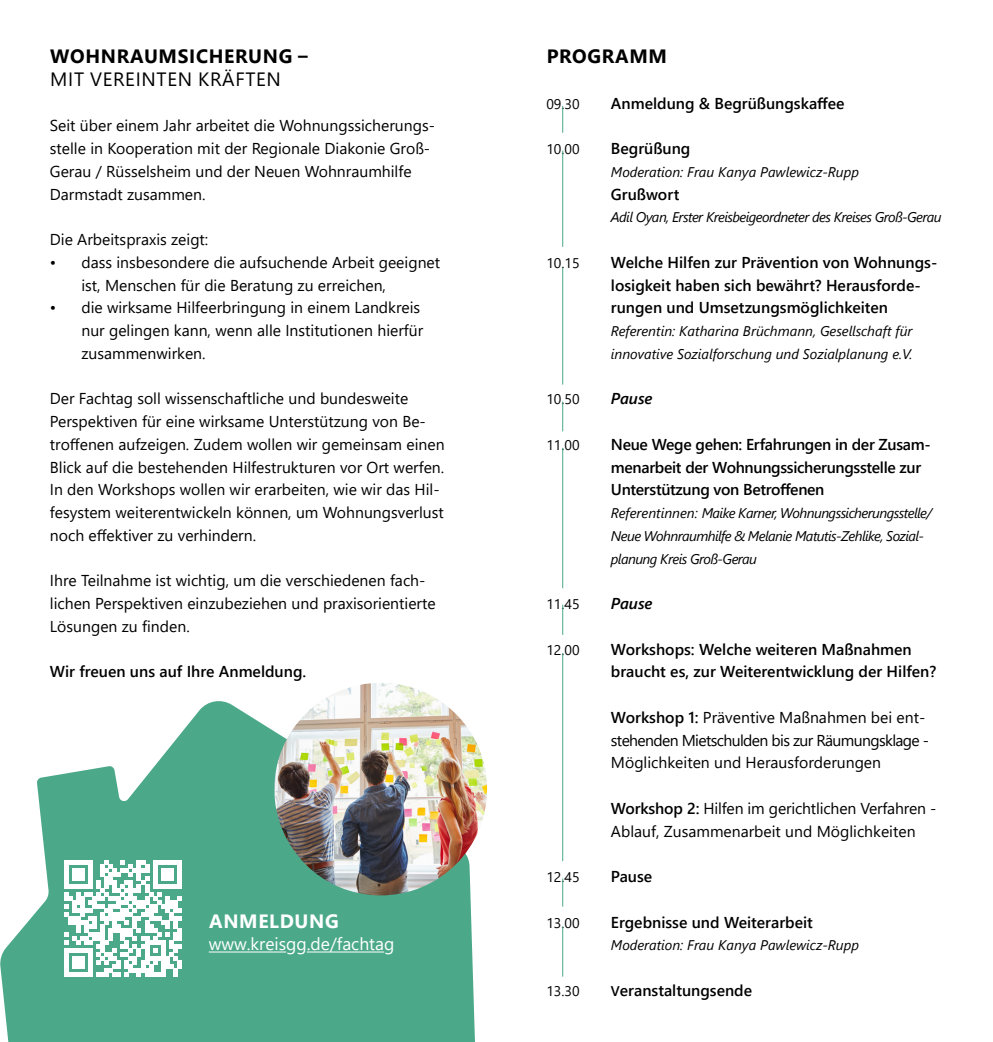
<style>
.page{position:relative;width:993px;height:1042px;background:#fff}
.page>*{position:absolute;margin:0;border:0;box-sizing:border-box;transform-origin:0 0}
.t1{font:700 19.25px "Segoe UI";letter-spacing:.035em;color:#000}
.t2{font:19.25px "Segoe UI";letter-spacing:.035em;color:#000}
.t3{font:700 19.25px "Segoe UI";letter-spacing:.035em;color:#fff}
.t4{font:17.5px "Segoe UI";color:#fff}
.t5{font:15.75px/22.8px "Segoe UI";color:#000}
.t6{font:600 15.75px/22.8px "Segoe UI";color:#000}
.t7{font:600 15.75px/22.8px "Segoe UI";letter-spacing:-.02em;color:#000}
.t8{font:italic 600 15.75px "Segoe UI";letter-spacing:-.005em;color:#000}
.t9{font:italic 14px/22.8px "Segoe UI";letter-spacing:-.04em;color:#000}
.t10{font:italic 14px/22.8px "Segoe UI";letter-spacing:-.015em;color:#000}
.t11{font:14px "Segoe UI";color:#000}
.s1{font-weight:600}
.s2{font-size:14px}
</style>
<div class="page">
<svg style="left:0;top:701px;width:477px;height:341px;fill:#4ba98a"></svg>
<img style="left:274px;top:683px;width:213px;height:212px;border-radius:106px">
<svg style="left:64px;top:860px;width:117px;height:117px"></svg>
<hr style="left:209px;top:951px;width:77px;height:1px;background:#fff">
<hr style="left:307px;top:951px;width:77px;height:1px;background:#fff">
<svg style="left:562px;top:106px;width:1px;height:27px"></svg>
<hr style="left:562px;top:151px;width:1px;height:96px;background:#4ba98a">
<hr style="left:562px;top:268px;width:1px;height:116px;background:#4ba98a">
<hr style="left:562px;top:401px;width:1px;height:30px;background:#4ba98a">
<hr style="left:562px;top:448px;width:1px;height:140px;background:#4ba98a">
<svg style="left:562px;top:878px;width:1px;height:28px"></svg>
<hr style="left:562px;top:653px;width:1px;height:208px;background:#4ba98a">
<hr style="left:562px;top:926px;width:1px;height:50px;background:#4ba98a">
<hr style="left:562px;top:604px;width:1px;height:31px;background:#4ba98a">
<p class="t1" style="left:50px;top:38px;width:259px">WOHNRAUMSICHERUNG –</p>
<p class="t2" style="left:50px;top:61px;width:232px">MIT VEREINTEN KRÄFTEN</p>
<p class="t5" style="left:50px;top:113px;width:386px">Seit über einem Jahr arbeitet die Wohnungssicherungs&shy;stelle in Kooperation mit der Regionale Diakonie Groß-Gerau / Rüsselsheim und der Neuen Wohnraumhilfe Darmstadt zusammen.</p>
<p class="t5" style="left:50px;top:227px;width:160px">Die Arbeitspraxis zeigt:</p>
<p class="t5" style="left:81px;top:249px;width:360px;text-indent:-32px">• dass insbesondere die aufsuchende Arbeit geeignet ist, Menschen für die Beratung zu erreichen,</p>
<p class="t5" style="left:81px;top:295px;width:343px;text-indent:-32px">• die wirksame Hilfeerbringung in einem Landkreis nur gelingen kann, wenn alle Institutionen hierfür zusammenwirken.</p>
<p class="t5" style="left:50px;top:386px;width:396px">Der Fachtag soll wissenschaftliche und bundesweite Perspektiven für eine wirksame Unterstützung von Be&shy;troffenen aufzeigen. Zudem wollen wir gemeinsam einen Blick auf die bestehenden Hilfestrukturen vor Ort werfen.<br>In den Workshops wollen wir erarbeiten, wie wir das Hil&shy;fesystem weiterentwickeln können, um Wohnungsverlust noch effektiver zu verhindern.</p>
<p class="t5" style="left:50px;top:568px;width:387px">Ihre Teilnahme ist wichtig, um die verschiedenen fach&shy;lichen Perspektiven einzubeziehen und praxisorientierte<br>Lösungen zu finden.</p>
<p class="t6" style="left:50px;top:659px;width:258px">Wir freuen uns auf Ihre Anmeldung.</p>
<p class="t3" style="left:209px;top:903px;width:131px">ANMELDUNG</p>
<p class="t4" style="left:209px;top:928px;width:187px">www.kreisgg.de/fachtag</p>
<p class="t1" style="left:546px;top:38px;width:122px">PROGRAMM</p>
<p class="t11" style="left:546px;top:90px;width:35px">09.30</p>
<p class="t11" style="left:546px;top:136px;width:35px">10.00</p>
<p class="t6" style="left:610px;top:90px;width:235px">Anmeldung &amp; Begrüßungskaffee</p>
<p class="t6" style="left:610px;top:136px;width:81px">Begrüßung</p>
<p class="t10" style="left:610px;top:158px;width:249px">Moderation: Frau Kanya Pawlewicz-Rupp</p>
<p class="t6" style="left:610px;top:181px;width:70px">Grußwort</p>
<p class="t9" style="left:610px;top:204px;width:332px">Adil Oyan, Erster Kreisbeigeordneter des Kreises Groß-Gerau</p>
<p class="t6" style="left:610px;top:250px;width:328px">Welche Hilfen zur Prävention von Wohnungs&shy;losigkeit haben sich bewährt? Herausforde&shy;rungen und Umsetzungsmöglichkeiten</p>
<p class="t10" style="left:610px;top:317px;width:303px">Referentin: Katharina Brüchmann, Gesellschaft für innovative Sozialforschung und Sozialplanung e.V.</p>
<p class="t8" style="left:610px;top:384px;width:43px">Pause</p>
<p class="t7" style="left:610px;top:432px;width:321px">Neue Wege gehen: Erfahrungen in der Zusam&shy;menarbeit der Wohnungssicherungsstelle zur<br>Unterstützung von Betroffenen</p>
<p class="t9" style="left:610px;top:499px;width:322px">Referentinnen: Maike Karner, Wohnungssicherungsstelle/<br>Neue Wohnraumhilfe &amp; Melanie Matutis-Zehlike, Sozial&shy;planung Kreis Groß-Gerau</p>
<p class="t8" style="left:610px;top:589px;width:43px">Pause</p>
<p class="t6" style="left:610px;top:636px;width:327px">Workshops: Welche weiteren Maßnahmen braucht es, zur Weiterentwicklung der Hilfen?</p>
<p class="t5" style="left:610px;top:704px;width:319px"><span class="s1">Workshop 1:</span> Präventive Maßnahmen bei ent&shy;stehenden Mietschulden bis zur Räumungsklage -<br>Möglichkeiten und Herausforderungen</p>
<p class="t5" style="left:610px;top:795px;width:327px"><span class="s1">Workshop 2:</span> Hilfen im gerichtlichen Verfahren -<br>Ablauf, Zusammenarbeit und Möglichkeiten</p>
<p class="t6" style="left:610px;top:864px;width:43px">Pause</p>
<p class="t6" style="left:610px;top:909px;width:203px">Ergebnisse und Weiterarbeit</p>
<p class="t10" style="left:610px;top:932px;width:249px">Moderation: Frau Kanya Pawlewicz-Rupp</p>
<p class="t6" style="left:610px;top:978px;width:143px"><span class="s2">V</span>eranstaltungsende</p>
<p class="t11" style="left:546px;top:250px;width:35px">10.15</p>
<p class="t11" style="left:546px;top:386px;width:35px">10.50</p>
<p class="t11" style="left:546px;top:432px;width:35px">11.00</p>
<p class="t11" style="left:546px;top:591px;width:35px">11.45</p>
<p class="t11" style="left:546px;top:636px;width:35px">12.00</p>
<p class="t11" style="left:546px;top:864px;width:35px">12.45</p>
<p class="t11" style="left:546px;top:909px;width:35px">13.00</p>
<p class="t11" style="left:546px;top:978px;width:35px">13.30</p>
</div>
